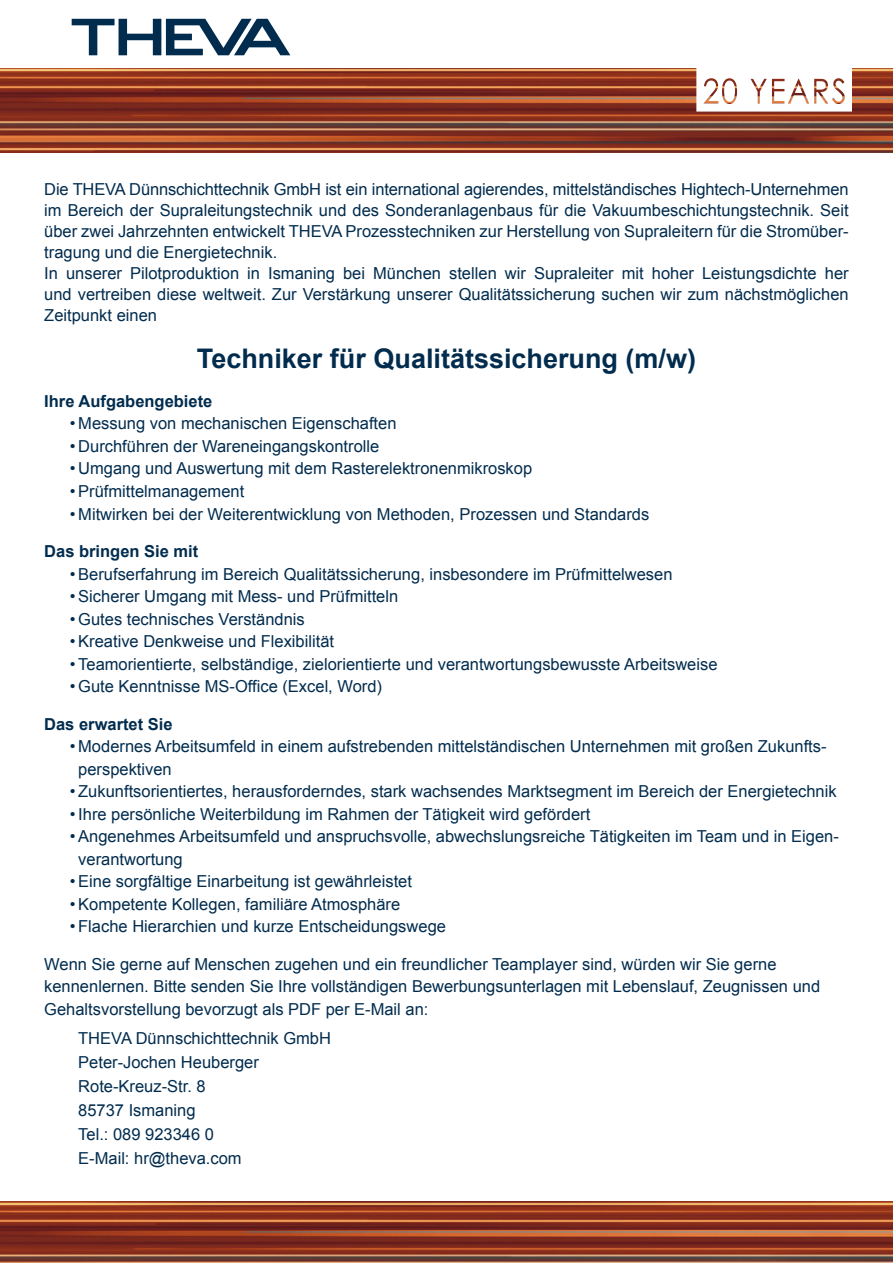
<style>
.page{position:relative;width:893px;height:1263px;background:#fff}
.page>*{position:absolute;margin:0;border:0;box-sizing:border-box;transform-origin:0 0}
.t1{font:700 27px "Arial";color:#022c4e}
.t2{font:16.5px/21px "Arial";color:#022c4e}
.t3{font:700 16.5px "Arial";color:#022c4e}
</style>
<div class="page">
<img style="left:0;top:68px;width:893px;height:85px">
<svg style="left:72px;top:19px;width:218px;height:36px"></svg>
<svg style="left:696px;top:68px;width:156px;height:44px"></svg>
<img style="left:0;top:1201px;width:893px;height:62px">
<p class="t2" style="left:44px;top:179px;width:806px">Die THEVA Dünnschichttechnik GmbH ist ein international agierendes, mittelständisches Hightech-Unternehmen im Bereich der Supraleitungstechnik und des Sonderanlagenbaus für die Vakuumbeschichtungstechnik. Seit über zwei Jahrzehnten entwickelt THEVA Prozesstechniken zur Herstellung von Supraleitern für die Stromüber&shy;tragung und die Energietechnik.<br>In unserer Pilotproduktion in Ismaning bei München stellen wir Supraleiter mit hoher Leistungsdichte her und vertreiben diese weltweit. Zur Verstärkung unserer Qualitätssicherung suchen wir zum nächstmöglichen Zeitpunkt einen</p>
<h1 class="t1" style="left:197px;top:340px;width:501px">Techniker für Qualitätssicherung (m/w)</h1>
<p class="t3" style="left:44px;top:390px;width:170px">Ihre Aufgabengebiete</p>
<p class="t2" style="left:70px;top:413px;width:328px">• Messung von mechanischen Eigenschaften</p>
<p class="t2" style="left:70px;top:436px;width:311px">• Durchführen der Wareneingangskontrolle</p>
<p class="t2" style="left:70px;top:458px;width:464px">• Umgang und Auswertung mit dem Rasterelektronenmikroskop</p>
<p class="t2" style="left:70px;top:481px;width:176px">• Prüfmittelmanagement</p>
<p class="t2" style="left:70px;top:503px;width:581px">• Mitwirken bei der Weiterentwicklung von Methoden, Prozessen und Standards</p>
<p class="t3" style="left:44px;top:540px;width:156px">Das bringen Sie mit</p>
<p class="t2" style="left:70px;top:563px;width:604px">• Berufserfahrung im Bereich Qualitätssicherung, insbesondere im Prüfmittelwesen</p>
<p class="t2" style="left:70px;top:586px;width:330px">• Sicherer Umgang mit Mess- und Prüfmitteln</p>
<p class="t2" style="left:70px;top:608px;width:237px">• Gutes technisches Verständnis</p>
<p class="t2" style="left:70px;top:631px;width:266px">• Kreative Denkweise und Flexibilität</p>
<p class="t2" style="left:70px;top:653px;width:649px">• Teamorientierte, selbständige, zielorientierte und verantwortungsbewusste Arbeitsweise</p>
<p class="t2" style="left:70px;top:676px;width:314px">• Gute Kenntnisse MS-Office (Excel, Word)</p>
<p class="t3" style="left:44px;top:713px;width:130px">Das erwartet Sie</p>
<p class="t2" style="left:78px;top:735px;width:750px;line-height:22.5px;text-indent:-8px">• Modernes Arbeitsumfeld in einem aufstrebenden mittelständischen Unternehmen mit großen Zukunfts&shy;perspektiven</p>
<p class="t2" style="left:70px;top:781px;width:768px">• Zukunftsorientiertes, herausforderndes, stark wachsendes Marktsegment im Bereich der Energietechnik</p>
<p class="t2" style="left:70px;top:803px;width:522px">• Ihre persönliche Weiterbildung im Rahmen der Tätigkeit wird gefördert</p>
<p class="t2" style="left:78px;top:825px;width:762px;line-height:22.5px;text-indent:-8px">• Angenehmes Arbeitsumfeld und anspruchsvolle, abwechslungsreiche Tätigkeiten im Team und in Eigen&shy;verantwortung</p>
<p class="t2" style="left:70px;top:871px;width:344px">• Eine sorgfältige Einarbeitung ist gewährleistet</p>
<p class="t2" style="left:70px;top:893px;width:332px">• Kompetente Kollegen, familiäre Atmosphäre</p>
<p class="t2" style="left:70px;top:916px;width:378px">• Flache Hierarchien und kurze Entscheidungswege</p>
<p class="t2" style="left:44px;top:953px;width:777px;line-height:22.5px">Wenn Sie gerne auf Menschen zugehen und ein freundlicher Teamplayer sind, würden wir Sie gerne kennenlernen. Bitte senden Sie Ihre vollständigen Bewerbungsunterlagen mit Lebenslauf, Zeugnissen und<br>Gehaltsvorstellung bevorzugt als PDF per E-Mail an:</p>
<p class="t2" style="left:78px;top:1026px;width:254px;line-height:24px">THEVA Dünnschichttechnik GmbH<br>Peter-Jochen Heuberger<br>Rote-Kreuz-Str. 8<br>85737 Ismaning<br>Tel.: 089 923346 0<br>E-Mail: hr@theva.com</p>
</div>
